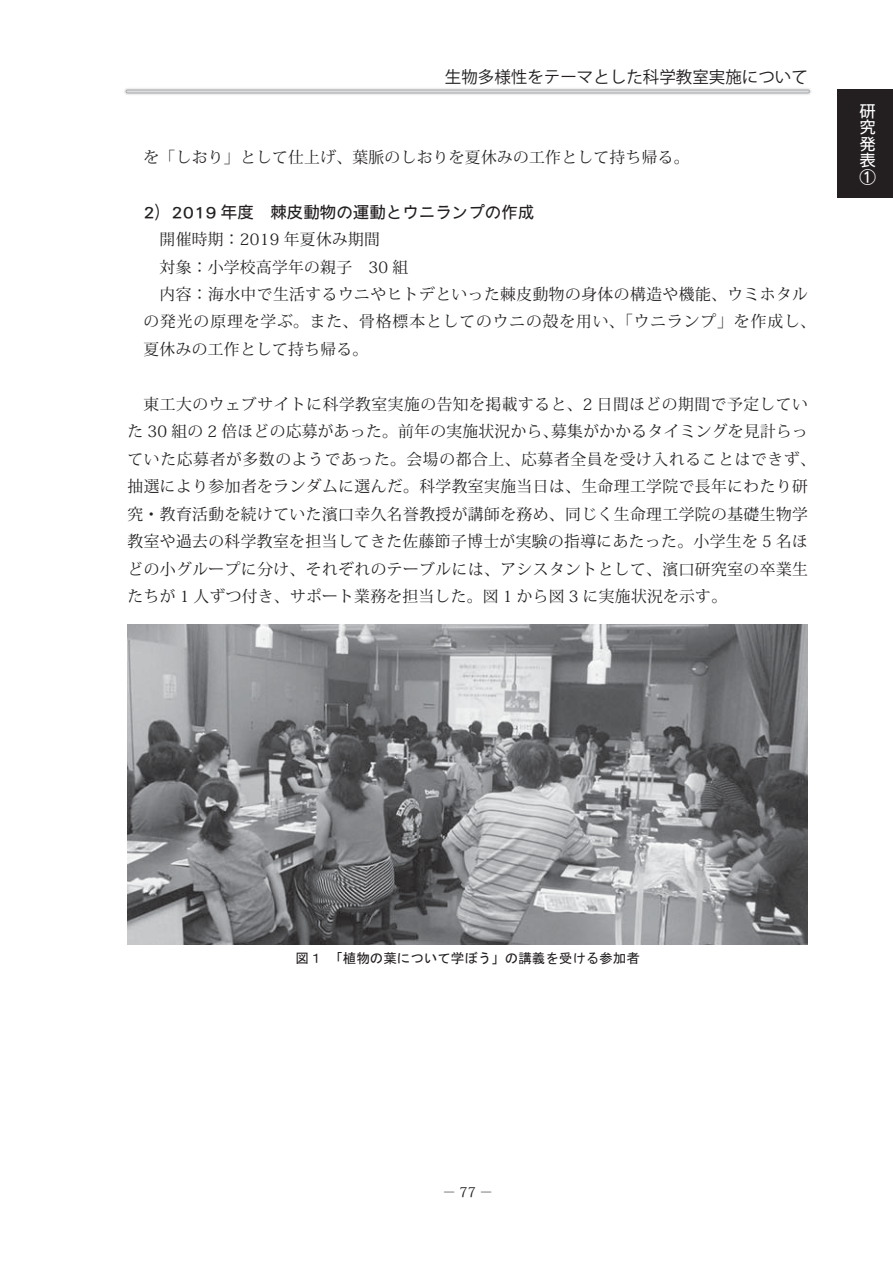
<style>
.page{position:relative;width:893px;height:1263px;background:#fff}
.page>*{position:absolute;margin:0;border:0;box-sizing:border-box;transform-origin:0 0}
.t1{font:16.5px "DF Gothic P Std W5 90 msp RKSJ H";color:#231f20;scale:1.2 1}
.t2{font:16.5px "Koz Go Pro Regular 90 msp RKSJ H";color:#231f20}
.t3{font:16.5px/16.5px "DF Gothic P Std W5 90 msp RKSJ H";color:#fff;text-align:justify}
.t4{font:15.75px/27.5px "Koz Min Pro Regular 90 msp RKSJ H";letter-spacing:.03em;color:#231f20}
.t5{font:15.75px "Koz Min Pro Regular 90 msp RKSJ H";letter-spacing:.06em;color:#231f20}
.t6{font:13.5px "MS Gothic";color:#231f20}
.t7{font:13.5px "Koz Min Pro Regular 90 msp RKSJ H";color:#231f20}
</style>
<div class="page">
<svg style="left:124px;top:88px;width:687px;height:7px"></svg>
<div style="left:125px;top:89px;width:685px;height:5px;background:#c5c7c9;border-radius:2px"></div>
<hr style="left:126px;top:90px;width:683px;height:3px;background:#b9bbbd">
<hr style="left:127px;top:91px;width:682px;height:1px;background:#cdcfd0">
<hr style="left:127px;top:91px;width:681px;height:1px;background:#e1e2e3">
<div style="left:838px;top:89px;width:55px;height:109px;background:#231f20"></div>
<img style="left:128px;top:624px;width:680px;height:320px">
<p class="t2" style="left:445px;top:71px;width:364px">生物多様性をテーマとした科学教室実施について</p>
<p class="t4" style="left:144px;top:145px;width:547px">を「しおり」として仕上げ、葉脈のしおりを夏休みの工作として持ち帰る。</p>
<p class="t1" style="left:143px;top:206px;width:327px">2）2019 年度　棘皮動物の運動とウニランプの作成</p>
<p class="t4" style="left:160px;top:228px;width:222px">開催時期：2019 年夏休み期間</p>
<p class="t4" style="left:160px;top:255px;width:250px">対象：小学校高学年の親子　30 組</p>
<p class="t4" style="left:160px;top:283px;width:650px">内容：海水中で生活するウニやヒトデといった棘皮動物の身体の構造や機能、ウミホタル</p>
<p class="t5" style="left:144px;top:316px;width:674px">の発光の原理を学ぶ。また、骨格標本としてのウニの殻を用い、「ウニランプ」を作成し、</p>
<p class="t4" style="left:144px;top:337px;width:226px">夏休みの工作として持ち帰る。</p>
<p class="t4" style="left:128px;top:392px;width:690px;text-indent:16px">東工大のウェブサイトに科学教室実施の告知を掲載すると、2 日間ほどの期間で予定していた 30 組の 2 倍ほどの応募があった。前年の実施状況から、募集がかかるタイミングを見計らっていた応募者が多数のようであった。会場の都合上、応募者全員を受け入れることはできず、抽選により参加者をランダムに選んだ。科学教室実施当日は、生命理工学院で長年にわたり研究・教育活動を続けていた濱口幸久名誉教授が講師を務め、同じく生命理工学院の基礎生物学教室や過去の科学教室を担当してきた佐藤節子博士が実験の指導にあたった。小学生を 5 名ほどの小グループに分け、それぞれのテーブルには、アシスタントとして、濱口研究室の卒業生たちが 1 人ずつ付き、サポート業務を担当した。図 1 から図 3 に実施状況を示す。</p>
<p class="t3" style="left:859px;top:104px;width:18px">研究発表①</p>
<p class="t6" style="left:296px;top:951px;width:346px">図１　「植物の葉について学ぼう」の講義を受ける参加者</p>
<p class="t7" style="left:443px;top:1186px;width:52px">－77－</p>
</div>
